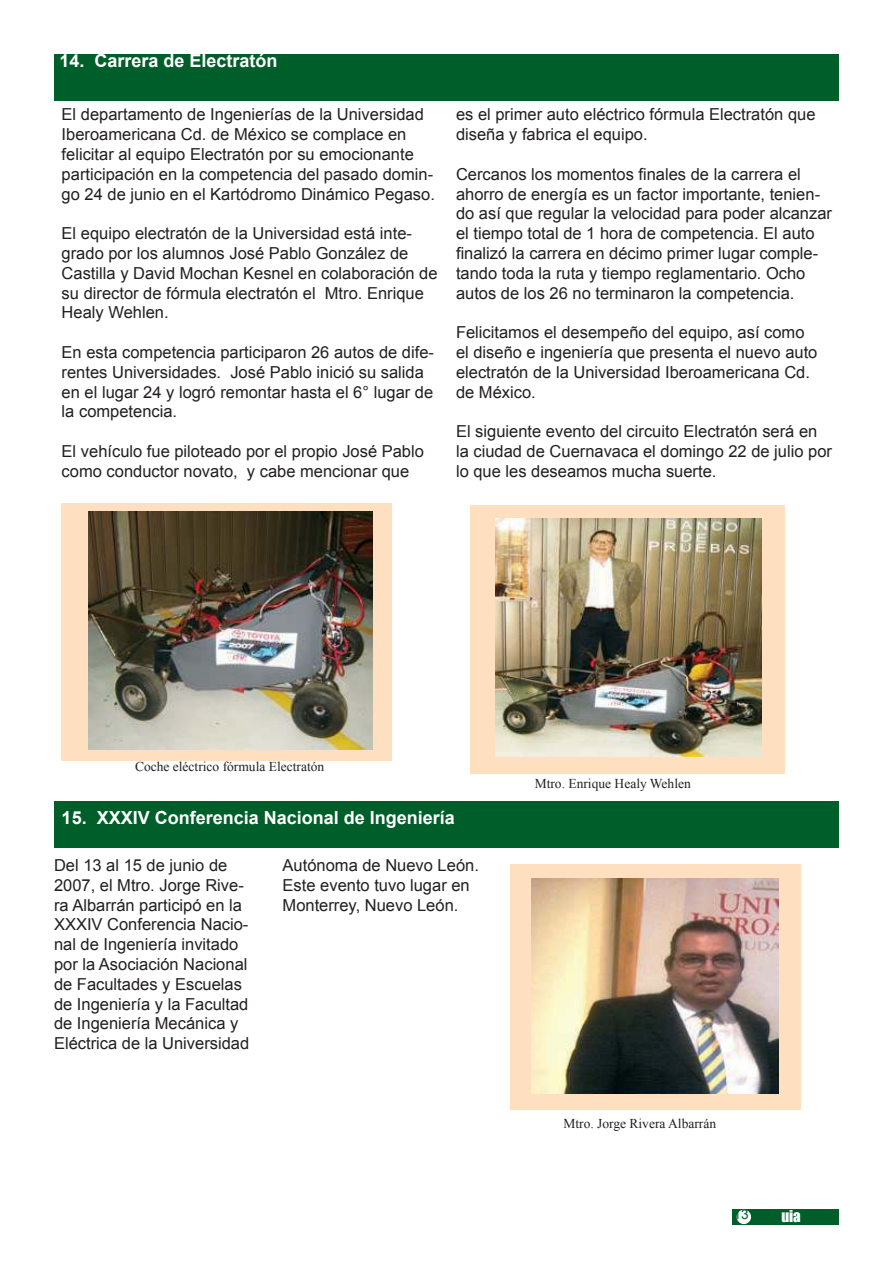
<style>
.page{position:relative;width:893px;height:1263px;background:#fff}
.page>*{position:absolute;margin:0;border:0;box-sizing:border-box;transform-origin:0 0}
.t1{font:700 18px "Arial";color:#fff}
.t2{font:16.5px/19.8px "Arial";color:#231f20}
.t3{font:15px "Impact";color:#fff}
.t4{font:13.5px "Times New Roman";color:#231f20}
.t5{font:13.5px "Arial";color:#005e2a}
</style>
<div class="page">
<div style="left:733px;top:1209px;width:106px;height:16px;background:#005e2a"></div>
<div style="left:737px;top:1210px;width:14px;height:14px;background:#fff;border-radius:50%"></div>
<div style="left:54px;top:54px;width:785px;height:46px;background:#005e2a"></div>
<div style="left:61px;top:503px;width:331px;height:258px;background:#fedfbf"></div>
<img style="left:88px;top:512px;width:284px;height:238px">
<div style="left:470px;top:505px;width:314px;height:269px;background:#fedfbf"></div>
<img style="left:495px;top:519px;width:266px;height:238px">
<div style="left:54px;top:801px;width:785px;height:46px;background:#005e2a"></div>
<div style="left:510px;top:865px;width:291px;height:245px;background:#fedfbf"></div>
<img style="left:531px;top:878px;width:247px;height:215px">
<p class="t1" style="left:60px;top:54px;width:220px">14. Carrera de Electratón</p>
<p class="t2" style="left:62px;top:106px;width:375px">El departamento de Ingenierías de la Universidad Iberoamericana Cd. de México se complace en felicitar al equipo Electratón por su emocionante participación en la competencia del pasado domin&shy;go 24 de junio en el Kartódromo Dinámico Pegaso.</p>
<p class="t2" style="left:62px;top:225px;width:377px">El equipo electratón de la Universidad está inte&shy;grado por los alumnos José Pablo González de Castilla y David Mochan Kesnel en colaboración de su director de fórmula electratón el Mtro. Enrique Healy Wehlen.</p>
<p class="t2" style="left:62px;top:344px;width:374px">En esta competencia participaron 26 autos de dife&shy;rentes Universidades. José Pablo inició su salida en el lugar 24 y logró remontar hasta el 6° lugar de la competencia.</p>
<p class="t2" style="left:62px;top:443px;width:364px">El vehículo fue piloteado por el propio José Pablo como conductor novato, y cabe mencionar que</p>
<p class="t2" style="left:456px;top:106px;width:361px">es el primer auto eléctrico fórmula Electratón que diseña y fabrica el equipo.</p>
<p class="t2" style="left:456px;top:164px;width:378px">Cercanos los momentos finales de la carrera el ahorro de energía es un factor importante, tenien&shy;do así que regular la velocidad para poder alcanzar el tiempo total de 1 hora de competencia. El auto finalizó la carrera en décimo primer lugar comple&shy;tando toda la ruta y tiempo reglamentario. Ocho autos de los 26 no terminaron la competencia.</p>
<p class="t2" style="left:456px;top:324px;width:363px">Felicitamos el desempeño del equipo, así como el diseño e ingeniería que presenta el nuevo auto electratón de la Universidad Iberoamericana Cd. de México.</p>
<p class="t2" style="left:456px;top:423px;width:378px">El siguiente evento del circuito Electratón será en la ciudad de Cuernavaca el domingo 22 de julio por lo que les deseamos mucha suerte.</p>
<p class="t4" style="left:135px;top:761px;width:191px">Coche eléctrico fórmula Electratón</p>
<p class="t4" style="left:535px;top:778px;width:158px">Mtro. Enrique Healy Wehlen</p>
<p class="t1" style="left:62px;top:811px;width:395px">15. XXXIV Conferencia Nacional de Ingeniería</p>
<p class="t2" style="left:54px;top:857px;width:197px">Del 13 al 15 de junio de<br>2007, el Mtro. Jorge Rive&shy;ra Albarrán participó en la<br>XXXIV Conferencia Nacio&shy;nal de Ingeniería invitado por la Asociación Nacional de Facultades y Escuelas de Ingeniería y la Facultad de Ingeniería Mecánica y<br>Eléctrica de la Universidad</p>
<p class="t2" style="left:283px;top:857px;width:198px">Autónoma de Nuevo León.<br>Este evento tuvo lugar en<br>Monterrey, Nuevo León.</p>
<p class="t4" style="left:563px;top:1118px;width:154px">Mtro. Jorge Rivera Albarrán</p>
<p class="t5" style="left:734px;top:1209px;width:17px">13</p>
<p class="t3" style="left:781px;top:1208px;width:21px">uia</p>
</div>
